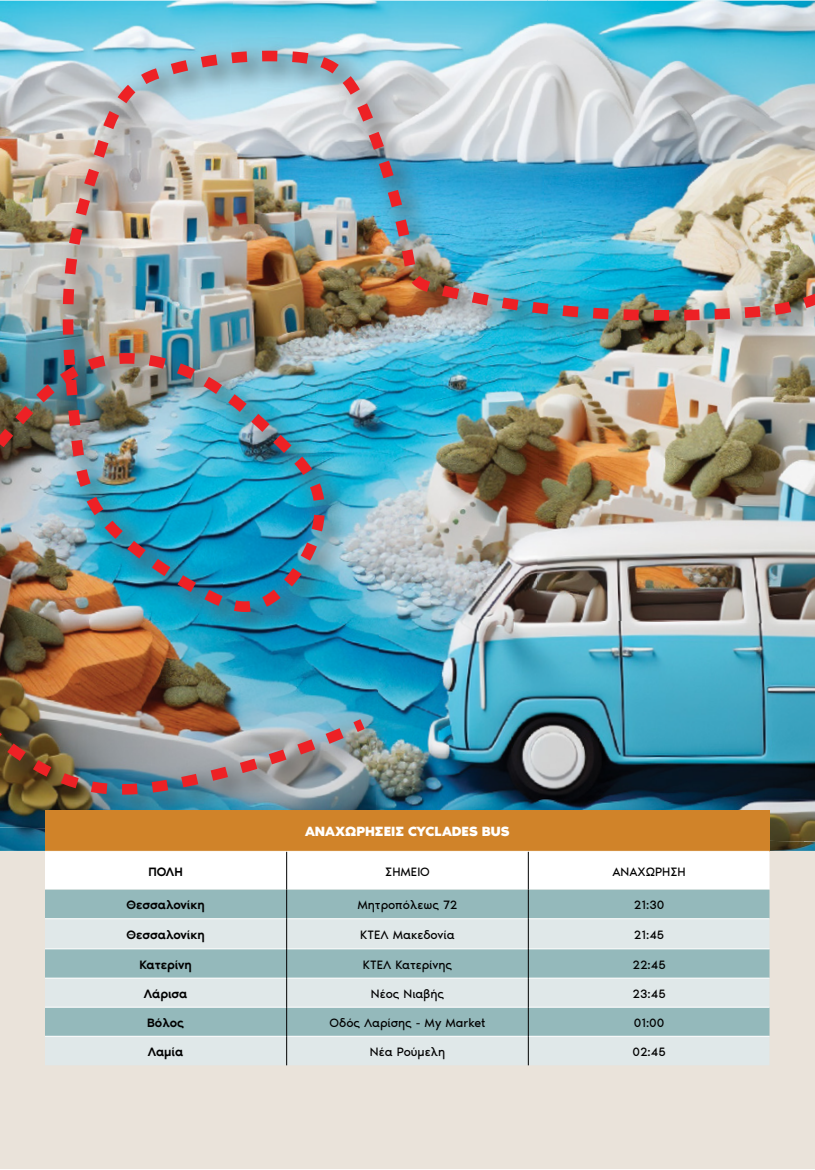
<style>
.page{position:relative;width:815px;height:1170px;background:#fff}
.page>*{position:absolute;margin:0;border:0;box-sizing:border-box;transform-origin:0 0}
.t1{font:700 13.75px "Noir Pro";color:#fff}
.t2{font:12.5px "Noir Pro";color:#000}
.t3{font:500 12.5px "Noir Pro";letter-spacing:-.01em;color:#000}
</style>
<div class="page">
<div style="left:0;top:1px;width:815px;height:1168px;background:#eae3da"></div>
<img style="left:0;top:834px;width:815px;height:16px">
<img style="left:0;top:794px;width:376px;height:40px">
<img style="left:376px;top:794px;width:439px;height:47px">
<img style="left:0;top:1px;width:815px;height:793px">
<div style="left:45px;top:809px;width:724px;height:42px;background:#d08329"></div>
<svg style="left:45px;top:919px;width:724px;height:146px;fill:#e0e8e9"></svg>
<hr style="left:45px;top:850px;width:242px;height:1px;background:#fff">
<hr style="left:287px;top:850px;width:241px;height:1px;background:#fff">
<hr style="left:528px;top:850px;width:241px;height:1px;background:#fff">
<hr style="left:45px;top:918px;width:241px;height:1px;background:#fff">
<hr style="left:287px;top:918px;width:241px;height:1px;background:#fff">
<hr style="left:529px;top:918px;width:240px;height:1px;background:#fff">
<hr style="left:45px;top:948px;width:241px;height:1px;background:#fff">
<hr style="left:287px;top:948px;width:241px;height:1px;background:#fff">
<hr style="left:529px;top:948px;width:240px;height:1px;background:#fff">
<hr style="left:45px;top:977px;width:241px;height:1px;background:#fff">
<hr style="left:287px;top:977px;width:241px;height:1px;background:#fff">
<hr style="left:529px;top:977px;width:240px;height:1px;background:#fff">
<hr style="left:45px;top:1006px;width:241px;height:1px;background:#fff">
<hr style="left:287px;top:1006px;width:241px;height:1px;background:#fff">
<hr style="left:529px;top:1006px;width:240px;height:1px;background:#fff">
<hr style="left:45px;top:1035px;width:241px;height:1px;background:#fff">
<hr style="left:287px;top:1035px;width:241px;height:1px;background:#fff">
<hr style="left:529px;top:1035px;width:240px;height:1px;background:#fff">
<svg style="left:45px;top:851px;width:724px;height:67px"></svg>
<hr style="left:286px;top:918px;width:1px;height:30px;background:#000">
<hr style="left:528px;top:918px;width:1px;height:30px;background:#000">
<hr style="left:286px;top:948px;width:1px;height:30px;background:#000">
<hr style="left:528px;top:948px;width:1px;height:30px;background:#000">
<svg style="left:286px;top:978px;width:1px;height:87px"></svg>
<svg style="left:528px;top:978px;width:1px;height:87px"></svg>
<p class="t1" style="left:305px;top:820px;width:206px">ΑΝΑΧΩΡΗΣΕΙΣ CYCLADES BUS</p>
<p class="t3" style="left:148px;top:861px;width:36px">ΠΟΛΗ</p>
<p class="t2" style="left:385px;top:861px;width:46px">ΣΗΜΕΙΟ</p>
<p class="t2" style="left:612px;top:861px;width:75px">ΑΝΑΧΩΡΗΣΗ</p>
<p class="t3" style="left:127px;top:894px;width:80px">Θεσσαλονίκη</p>
<p class="t2" style="left:357px;top:895px;width:101px">Μητροπόλεως 72</p>
<p class="t2" style="left:634px;top:895px;width:32px">21:30</p>
<p class="t3" style="left:127px;top:924px;width:80px">Θεσσαλονίκη</p>
<p class="t2" style="left:360px;top:924px;width:96px">ΚΤΕΛ Μακεδονία</p>
<p class="t2" style="left:634px;top:924px;width:32px">21:45</p>
<p class="t3" style="left:139px;top:954px;width:54px">Κατερίνη</p>
<p class="t2" style="left:363px;top:954px;width:91px">ΚΤΕΛ Κατερίνης</p>
<p class="t2" style="left:632px;top:954px;width:35px">22:45</p>
<p class="t3" style="left:144px;top:983px;width:45px">Λάρισα</p>
<p class="t2" style="left:371px;top:983px;width:75px">Νέος Νιαβής</p>
<p class="t2" style="left:633px;top:983px;width:35px">23:45</p>
<p class="t3" style="left:147px;top:1012px;width:38px">Bόλος</p>
<p class="t2" style="left:330px;top:1012px;width:157px">Οδός Λαρίσης - My Market</p>
<p class="t2" style="left:634px;top:1012px;width:32px">01:00</p>
<p class="t3" style="left:148px;top:1041px;width:37px">Λαμία</p>
<p class="t2" style="left:370px;top:1042px;width:77px">Νέα Ρούμελη</p>
<p class="t2" style="left:632px;top:1042px;width:35px">02:45</p>
</div>
